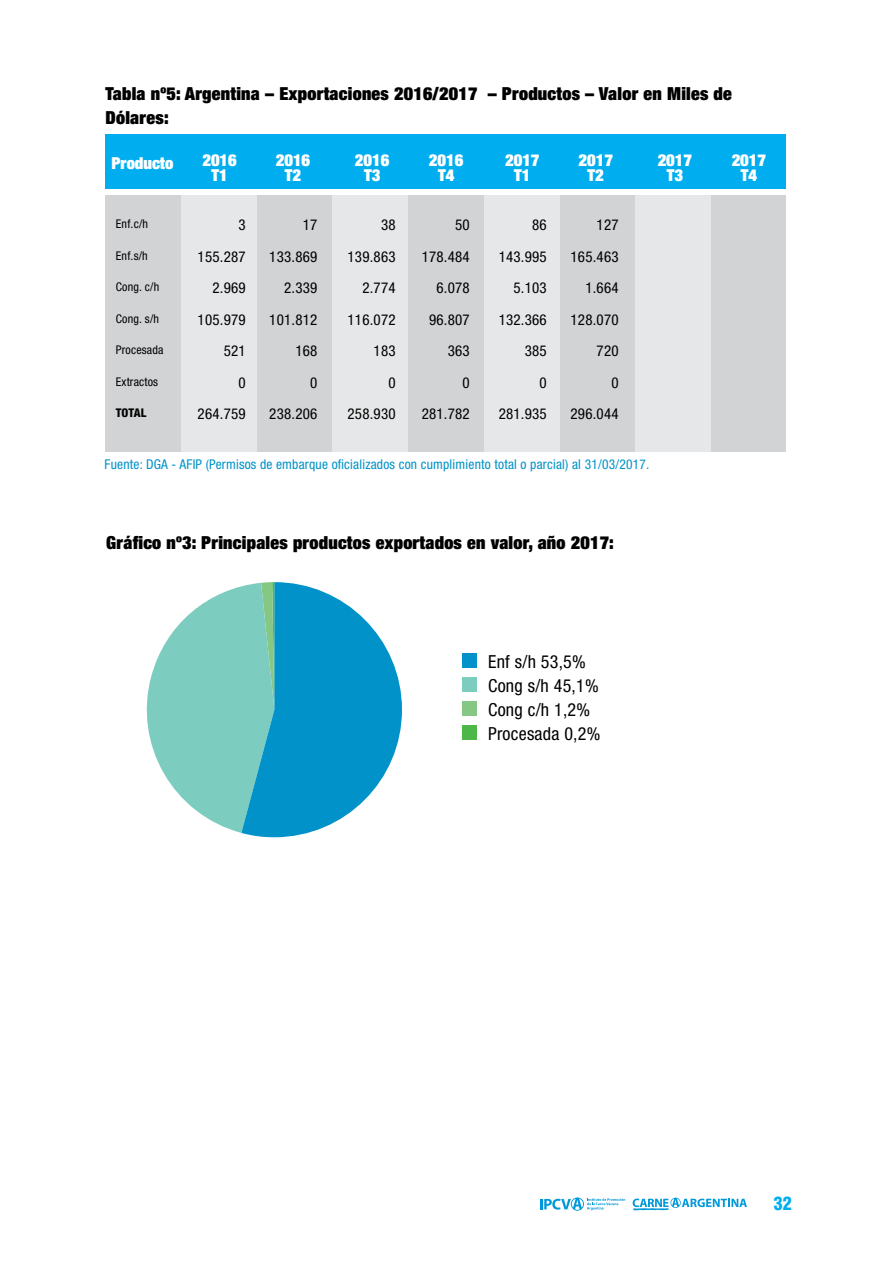
<style>
.page{position:relative;width:893px;height:1263px;background:#fff}
.page>*{position:absolute;margin:0;border:0;box-sizing:border-box;transform-origin:0 0}
.t1{font:900 expanded 18px/24px "Helvetica Neue";letter-spacing:.015em;color:#000}
.t2{font:condensed 18px/24px "Helvetica Neue";letter-spacing:.015em;color:#000}
.t3{font:900 condensed 18px "Helvetica";color:#00aeef}
.t4{font:900 expanded 16.5px/15px "Helvetica Neue";color:#fff;text-align:center}
.t5{font:condensed 15px/31.5px "Helvetica Neue";letter-spacing:.015em;color:#000;text-align:right}
.t6{font:condensed 13.5px "Helvetica Neue";letter-spacing:.015em;color:#0092c8}
.t7{font:condensed 12px "Helvetica Neue";letter-spacing:.015em;color:#000}
.t8{font:800 condensed 12px "Helvetica Neue";letter-spacing:-.005em;color:#000}
</style>
<div class="page">
<svg style="left:633px;top:1198px;width:114px;height:12px"></svg>
<svg style="left:540px;top:1197px;width:85px;height:14px"></svg>
<div style="left:105px;top:135px;width:681px;height:54px;background:#00aeef"></div>
<div style="left:105px;top:195px;width:76px;height:256px;background:#d1d3d4"></div>
<div style="left:408px;top:195px;width:76px;height:256px;background:#d1d3d4"></div>
<div style="left:256px;top:195px;width:76px;height:256px;background:#d1d3d4"></div>
<div style="left:559px;top:195px;width:76px;height:256px;background:#d1d3d4"></div>
<div style="left:710px;top:195px;width:76px;height:256px;background:#d1d3d4"></div>
<div style="left:181px;top:195px;width:76px;height:256px;background:#e6e7e8"></div>
<div style="left:484px;top:195px;width:76px;height:256px;background:#e6e7e8"></div>
<div style="left:635px;top:195px;width:76px;height:256px;background:#e6e7e8"></div>
<div style="left:332px;top:195px;width:76px;height:256px;background:#e6e7e8"></div>
<div style="left:462px;top:653px;width:15px;height:15px;background:#0092c8"></div>
<div style="left:462px;top:701px;width:15px;height:14px;background:#86c883"></div>
<div style="left:462px;top:677px;width:15px;height:15px;background:#7cccbf"></div>
<div style="left:462px;top:725px;width:15px;height:14px;background:#4db748"></div>
<svg style="left:146px;top:582px;width:256px;height:255px"></svg>
<p class="t1" style="left:105px;top:81px;width:628px">Tabla nº5: Argentina – Exportaciones 2016/2017 – Productos – Valor en Miles de<br>Dólares:</p>
<p class="t4" style="left:111px;top:155px;width:64px">Producto</p>
<p class="t4" style="left:202px;top:152px;width:36px">2016<br>T1</p>
<p class="t4" style="left:505px;top:152px;width:36px">2017<br>T1</p>
<p class="t4" style="left:276px;top:152px;width:36px">2016<br>T2</p>
<p class="t4" style="left:579px;top:152px;width:36px">2017<br>T2</p>
<p class="t4" style="left:355px;top:152px;width:36px">2016<br>T3</p>
<p class="t4" style="left:658px;top:152px;width:36px">2017<br>T3</p>
<p class="t4" style="left:429px;top:152px;width:36px">2016<br>T4</p>
<p class="t4" style="left:732px;top:152px;width:36px">2017<br>T4</p>
<p class="t7" style="left:116px;top:217px;width:34px">Enf.c/h</p>
<p class="t7" style="left:116px;top:248px;width:33px">Enf.s/h</p>
<p class="t7" style="left:116px;top:280px;width:45px">Cong. c/h</p>
<p class="t7" style="left:116px;top:311px;width:45px">Cong. s/h</p>
<p class="t7" style="left:116px;top:343px;width:49px">Procesada</p>
<p class="t7" style="left:116px;top:374px;width:44px">Extractos</p>
<p class="t8" style="left:116px;top:405px;width:32px">TOTAL</p>
<p class="t5" style="left:198px;top:209px;width:50px">3<br>155.287<br>2.969<br>105.979<br>521<br>0<br>264.759</p>
<p class="t6" style="left:104px;top:456px;width:546px">Fuente: DGA - AFIP (Permisos de embarque oficializados con cumplimiento total o parcial) al 31/03/2017.</p>
<p class="t5" style="left:269px;top:209px;width:50px">17<br>133.869<br>2.339<br>101.812<br>168<br>0<br>238.206</p>
<p class="t5" style="left:347px;top:209px;width:50px">38<br>139.863<br>2.774<br>116.072<br>183<br>0<br>258.930</p>
<p class="t5" style="left:570px;top:209px;width:50px">127<br>165.463<br>1.664<br>128.070<br>720<br>0<br>296.044</p>
<p class="t5" style="left:422px;top:209px;width:50px">50<br>178.484<br>6.078<br>96.807<br>363<br>0<br>281.782</p>
<p class="t5" style="left:499px;top:209px;width:50px">86<br>143.995<br>5.103<br>132.366<br>385<br>0<br>281.935</p>
<p class="t1" style="left:106px;top:530px;width:509px">Gráfico nº3: Principales productos exportados en valor, año 2017:</p>
<p class="t2" style="left:488px;top:649px;width:114px">Enf s/h 53,5%<br>Cong s/h 45,1%<br>Cong c/h 1,2%<br>Procesada 0,2%</p>
<p class="t3" style="left:774px;top:1192px;width:19px">32</p>
</div>
